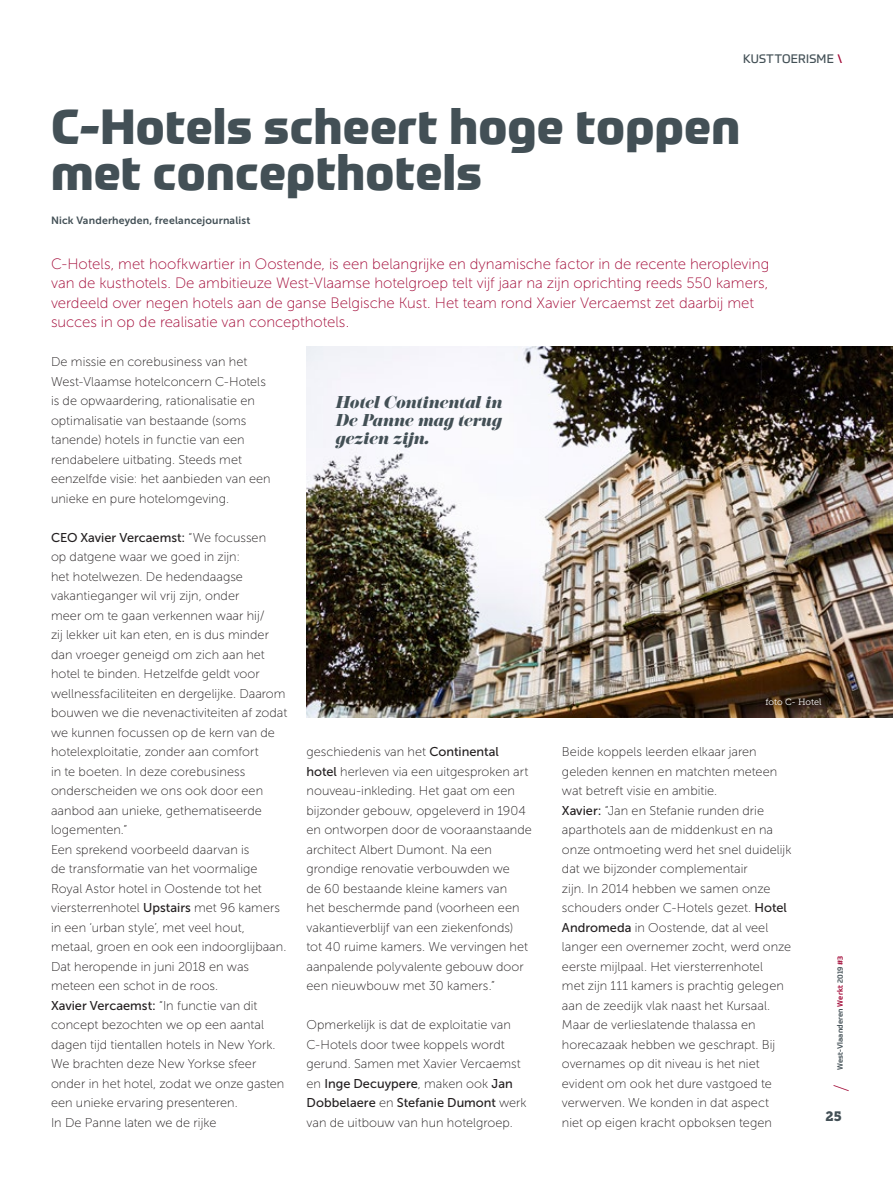
<style>
.page{position:relative;width:893px;height:1191px;background:#fff}
.page>*{position:absolute;margin:0;border:0;box-sizing:border-box;transform-origin:0 0}
._1__Titel_groet{font:800 48px/46.5px "Prometo";letter-spacing:.005em;color:#435056}
.t1{font:100 21px "Prometo";color:#a20836}
._4__Intro{font:15px/19.5px "Museo Sans 100";color:#a20836}
._8__Opsomming{font:italic 15px "Eloquent JF Pro";color:#435056}
.t2{font:13.5px "Museo Slab 900";color:#435056}
._5__Body{font:12.75px/19.5px "Museo Sans 100";color:#231f20}
.t3{font:12px "Prometo";letter-spacing:.02em;color:#435056}
._2__Auteur{font:10.5px "Museo Sans 700";letter-spacing:.015em;color:#435056}
._7__Foto_beschrijvin{font:9px "Museo Slab 300";color:#fff}
.t4{font:500 7.5px "Prometo";letter-spacing:.02em;color:#435056}
.s1{color:#a20836}
.s2{font-family:"Museo Sans 500"}
</style>
<div class="page">
<img style="left:306px;top:346px;width:587px;height:371px">
<p class="t3" style="left:743px;top:52px;width:101px">KUSTTOERISME <span class="s1">\</span></p>
<p class="_1__Titel_groet" style="left:51px;top:103px;width:691px">C-Hotels scheert hoge toppen met concepthotels</p>
<p class="_2__Auteur" style="left:51px;top:214px;width:201px">Nick Vanderheyden, freelancejournalist</p>
<p class="_4__Intro" style="left:51px;top:254px;width:720px">C-Hotels, met hoofkwartier in Oostende, is een belangrijke en dynamische factor in de recente heropleving van de kusthotels. De ambitieuze West-Vlaamse hotelgroep telt vijf jaar na zijn oprichting reeds 550 kamers, verdeeld over negen hotels aan de ganse Belgische Kust. Het team rond Xavier Vercaemst zet daarbij met succes in op de realisatie van concepthotels.</p>
<p class="_5__Body" style="left:51px;top:352px;width:221px">De missie en corebusiness van het West-Vlaamse hotelconcern C-Hotels is de opwaardering, rationalisatie en optimalisatie van bestaande (soms tanende) hotels in functie van een rendabelere uitbating. Steeds met eenzelfde visie: het aanbieden van een unieke en pure hotelomgeving.</p>
<p class="_5__Body" style="left:51px;top:528px;width:238px"><span class="s2">CEO Xavier Vercaemst:</span> “We focussen<br>op datgene waar we goed in zijn:<br>het hotelwezen. De hedendaagse vakantieganger wil vrij zijn, onder<br>meer om te gaan verkennen waar hij/<br>zij lekker uit kan eten, en is dus minder dan vroeger geneigd om zich aan het hotel te binden. Hetzelfde geldt voor wellnessfaciliteiten en dergelijke. Daarom bouwen we die nevenactiviteiten af zodat we kunnen focussen op de kern van de hotelexploitatie, zonder aan comfort<br>in te boeten. In deze corebusiness onderscheiden we ons ook door een aanbod aan unieke, gethematiseerde logementen.”</p>
<p class="_5__Body" style="left:51px;top:840px;width:237px">Een sprekend voorbeeld daarvan is<br>de transformatie van het voormalige Royal Astor hotel in Oostende tot het viersterrenhotel <span class="s2">Upstairs</span> met 96 kamers in een ‘urban style’, met veel hout, metaal, groen en ook een indoorglijbaan.<br>Dat heropende in juni 2018 en was meteen een schot in de roos.</p>
<p class="_5__Body" style="left:51px;top:996px;width:235px"><span class="s2">Xavier Vercaemst:</span> “In functie van dit concept bezochten we op een aantal dagen tijd tientallen hotels in New York.<br>We brachten deze New Yorkse sfeer onder in het hotel, zodat we onze gasten een unieke ervaring presenteren.</p>
<p class="_5__Body" style="left:51px;top:1113px;width:167px">In De Panne laten we de rijke</p>
<p class="_8__Opsomming" style="left:335px;top:394px;width:168px">Hotel Continental in</p>
<p class="_8__Opsomming" style="left:335px;top:412px;width:168px">De Panne mag terug</p>
<p class="_8__Opsomming" style="left:335px;top:430px;width:95px">gezien zijn.</p>
<p class="_7__Foto_beschrijvin" style="left:765px;top:696px;width:58px">foto C- Hotel</p>
<p class="_5__Body" style="left:306px;top:742px;width:227px">geschiedenis van het <span class="s2">Continental hotel</span> herleven via een uitgesproken art nouveau-inkleding. Het gaat om een bijzonder gebouw, opgeleverd in 1904 en ontworpen door de vooraanstaande architect Albert Dumont. Na een grondige renovatie verbouwden we<br>de 60 bestaande kleine kamers van<br>het beschermde pand (voorheen een vakantieverblijf van een ziekenfonds)<br>tot 40 ruime kamers. We vervingen het aanpalende polyvalente gebouw door een nieuwbouw met 30 kamers.”</p>
<p class="_5__Body" style="left:306px;top:1015px;width:222px">Opmerkelijk is dat de exploitatie van C-Hotels door twee koppels wordt gerund. Samen met Xavier Vercaemst en <span class="s2">Inge Decuypere</span>, maken ook <span class="s2">Jan Dobbelaere</span> en <span class="s2">Stefanie Dumont</span> werk van de uitbouw van hun hotelgroep.</p>
<p class="_5__Body" style="left:562px;top:742px;width:217px">Beide koppels leerden elkaar jaren geleden kennen en matchten meteen wat betreft visie en ambitie.</p>
<p class="_5__Body" style="left:562px;top:801px;width:231px"><span class="s2">Xavier:</span> “Jan en Stefanie runden drie aparthotels aan de middenkust en na onze ontmoeting werd het snel duidelijk dat we bijzonder complementair<br>zijn. In 2014 hebben we samen onze schouders onder C-Hotels gezet. <span class="s2">Hotel Andromeda</span> in Oostende, dat al veel langer een overnemer zocht, werd onze eerste mijlpaal. Het viersterrenhotel<br>met zijn 111 kamers is prachtig gelegen aan de zeedijk vlak naast het Kursaal.<br>Maar de verlieslatende thalassa en horecazaak hebben we geschrapt. Bij overnames op dit niveau is het niet evident om ook het dure vastgoed te verwerven. We konden in dat aspect niet op eigen kracht opboksen tegen</p>
<p class="t4" style="left:835px;top:1070px;width:116px;rotate:-90deg">West-Vlaanderen <span class="s1">Werkt</span> 2019 <span class="s1">#3</span></p>
<h2 class="t1" style="left:829px;top:1092px;width:9px;rotate:-90deg">/</h2>
<p class="t2" style="left:826px;top:1108px;width:18px">25</p>
</div>
